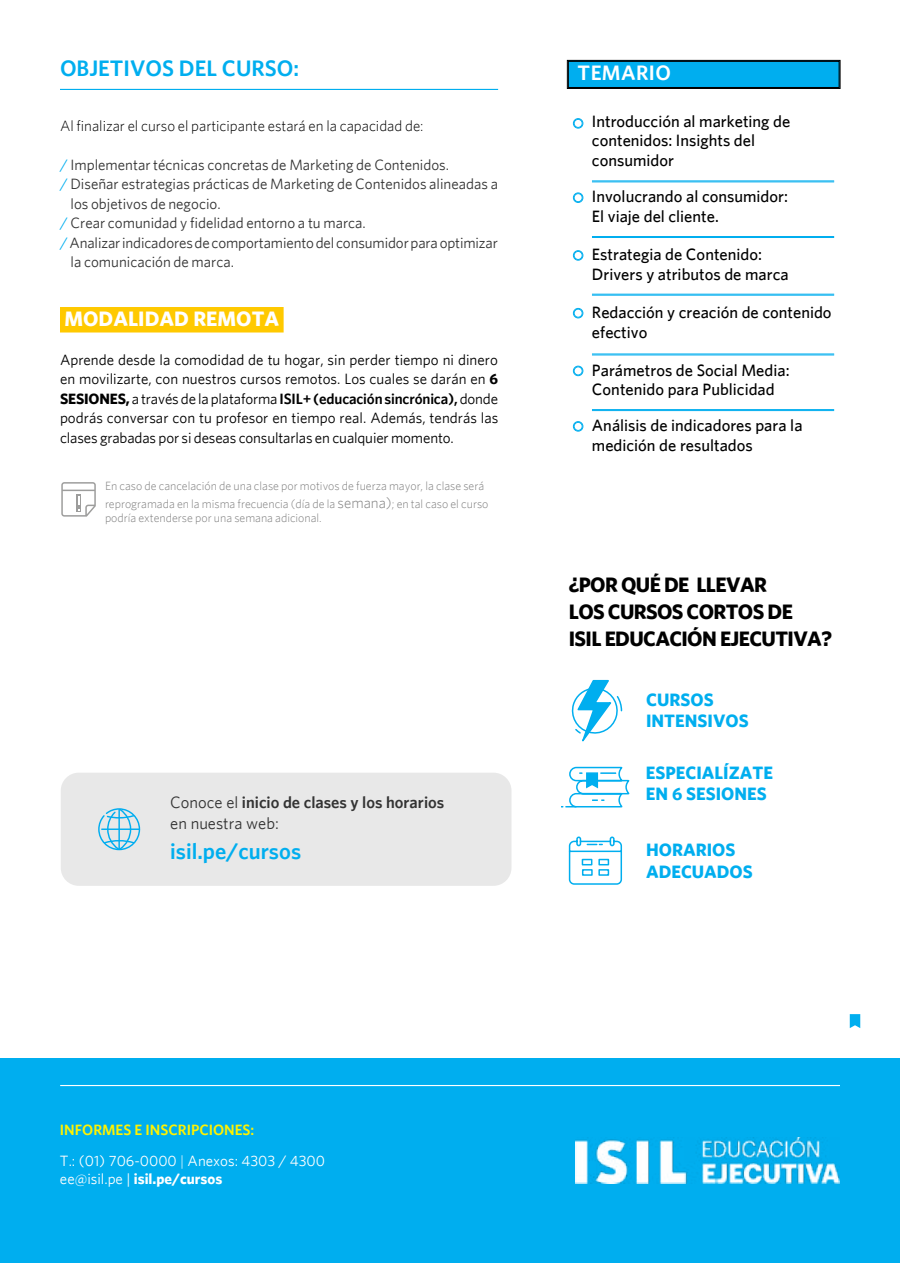
<style>
.page{position:relative;width:900px;height:1263px;background:#fff}
.page>*{position:absolute;margin:0;border:0;box-sizing:border-box;transform-origin:0 0}
.t1{font:600 22.5px "Whitney";color:#00aeef}
.t2{font:700 21px/27px "Whitney";letter-spacing:-.03em;color:#000}
.t3{font:700 21px "Whitney";color:#fff}
.t4{font:600 21px "Whitney";letter-spacing:.02em;color:#fff}
.t5{font:700 18px/21.6px "Whitney";color:#00aeef}
.t6{font:500 16.5px/19.8px "Whitney";color:#000}
.t7{font:600 16.5px/21px "Whitney";color:#333}
.t8{font:15px/19.5px "Whitney";letter-spacing:-.01em;color:#000;text-align:justify}
.t9{font:15px "Whitney";color:#333}
.t10{font:15px/31.2px "Whitney";color:#fff}
.t11{font:300 15px "Whitney";color:#000}
.t12{font:700 15px "Whitney";color:#fff}
.t13{font:300 12px/18px "Whitney";color:#808080}
.s1{color:#00aeef}
.s2{font-weight:700}
.s3{font-weight:600}
.s4{font-size:15px}
.s5{font-weight:400}
.s6{font-weight:600;color:#fff200}
.s7{font-weight:300}
</style>
<div class="page">
<hr style="left:60px;top:89px;width:438px;height:1px;background:#00aeef">
<div style="left:60px;top:307px;width:224px;height:25px;background:#ffc900"></div>
<svg style="left:61px;top:482px;width:35px;height:35px"></svg>
<div style="left:61px;top:773px;width:451px;height:113px;background:#e8e8e8;border-radius:18px"></div>
<svg style="left:98px;top:808px;width:42px;height:42px"></svg>
<div style="left:0;top:1059px;width:900px;height:204px;background:#00aeef"></div>
<svg style="left:850px;top:1014px;width:10px;height:14px"></svg>
<hr style="left:60px;top:1085px;width:780px;height:1px;background:#fff">
<img style="left:575px;top:1138px;width:264px;height:45px">
<svg style="left:568px;top:836px;width:55px;height:49px"></svg>
<svg style="left:561px;top:766px;width:69px;height:42px"></svg>
<hr style="left:592px;top:181px;width:242px;height:1px;background:#00aeef">
<hr style="left:592px;top:182px;width:242px;height:1px;background:#00aeef">
<hr style="left:592px;top:354px;width:242px;height:1px;background:#00aeef">
<hr style="left:592px;top:355px;width:242px;height:1px;background:#00aeef">
<hr style="left:592px;top:409px;width:242px;height:1px;background:#00aeef">
<hr style="left:592px;top:410px;width:242px;height:1px;background:#00aeef">
<hr style="left:592px;top:294px;width:242px;height:1px;background:#00aeef">
<hr style="left:592px;top:295px;width:242px;height:1px;background:#00aeef">
<hr style="left:592px;top:236px;width:242px;height:1px;background:#00aeef">
<hr style="left:592px;top:237px;width:242px;height:1px;background:#00aeef">
<svg style="left:567px;top:60px;width:274px;height:29px;background:#009fda"></svg>
<div style="left:568px;top:61px;width:271px;height:27px;border:1px solid #000"></div>
<div style="left:573px;top:118px;width:10px;height:10px;border:1px solid #00aeef;border-radius:50%"></div>
<div style="left:574px;top:119px;width:8px;height:8px;border:1px solid #00aeef;border-radius:50%"></div>
<div style="left:573px;top:193px;width:10px;height:10px;border:1px solid #00aeef;border-radius:50%"></div>
<div style="left:574px;top:194px;width:8px;height:8px;border:1px solid #00aeef;border-radius:50%"></div>
<div style="left:573px;top:250px;width:10px;height:10px;border:1px solid #00aeef;border-radius:50%"></div>
<div style="left:574px;top:251px;width:8px;height:9px;border:1px solid #00aeef;border-radius:50%"></div>
<div style="left:573px;top:308px;width:10px;height:10px;border:1px solid #00aeef;border-radius:50%"></div>
<div style="left:574px;top:309px;width:8px;height:8px;border:1px solid #00aeef;border-radius:50%"></div>
<div style="left:573px;top:366px;width:10px;height:10px;border:1px solid #00aeef;border-radius:50%"></div>
<div style="left:574px;top:367px;width:8px;height:8px;border:1px solid #00aeef;border-radius:50%"></div>
<div style="left:573px;top:421px;width:10px;height:10px;border:1px solid #00aeef;border-radius:50%"></div>
<div style="left:574px;top:422px;width:8px;height:8px;border:1px solid #00aeef;border-radius:50%"></div>
<svg style="left:571px;top:679px;width:52px;height:63px"></svg>
<h1 class="t1" style="left:60px;top:55px;width:241px">OBJETIVOS DEL CURSO:</h1>
<p class="t11" style="left:60px;top:117px;width:365px">Al finalizar el curso el participante estará en la capacidad de:</p>
<p class="t9" style="left:60px;top:156px;width:391px"><span class="s1">/</span> Implementar técnicas concretas de Marketing de Contenidos.</p>
<p class="t9" style="left:60px;top:175px;width:440px"><span class="s1">/</span> Diseñar estrategias prácticas de Marketing de Contenidos alineadas a</p>
<p class="t9" style="left:70px;top:195px;width:152px">los objetivos de negocio.</p>
<p class="t9" style="left:60px;top:214px;width:307px"><span class="s1">/</span> Crear comunidad y fidelidad entorno a tu marca.</p>
<p class="t9" style="left:60px;top:234px;width:439px"><span class="s1">/</span> Analizar indicadores de comportamiento del consumidor para optimizar</p>
<p class="t9" style="left:70px;top:253px;width:165px">la comunicación de marca.</p>
<h2 class="t3" style="left:64px;top:306px;width:216px">MODALIDAD REMOTA</h2>
<p class="t8" style="left:60px;top:349px;width:440px">Aprende desde la comodidad de tu hogar, sin perder tiempo ni dinero en movilizarte, con nuestros cursos remotos. Los cuales se darán en <span class="s2">6<br>SESIONES,</span> a través de la plataforma <span class="s3">ISIL+ (educación sincrónica),</span> donde podrás conversar con tu profesor en tiempo real. Además, tendrás las clases grabadas por si deseas consultarlas en cualquier momento.</p>
<p class="t13" style="left:105px;top:476px;width:385px">En caso de cancelación de una clase por motivos de fuerza mayor, la clase será reprogramada en la misma frecuencia (día de la <span class="s4">semana)</span>; en tal caso el curso</p>
<p class="t13" style="left:105px;top:509px;width:218px">podría extenderse por una semana adicional.</p>
<p class="t7" style="left:170px;top:792px;width:276px"><span class="s5">Conoce el</span> inicio de clases y los horarios <span class="s5">en nuestra web:</span></p>
<h1 class="t1" style="left:170px;top:838px;width:132px">isil.pe/cursos</h1>
<h2 class="t4" style="left:578px;top:60px;width:95px">TEMARIO</h2>
<p class="t6" style="left:592px;top:111px;width:200px">Introducción al marketing de contenidos: Insights del consumidor</p>
<p class="t6" style="left:592px;top:186px;width:197px">Involucrando al consumidor:<br>El viaje del cliente.</p>
<p class="t6" style="left:592px;top:244px;width:198px">Estrategia de Contenido:<br>Drivers y atributos de marca</p>
<p class="t6" style="left:592px;top:302px;width:241px">Redacción y creación de contenido efectivo</p>
<p class="t6" style="left:592px;top:359px;width:199px">Parámetros de Social Media:<br>Contenido para Publicidad</p>
<p class="t6" style="left:592px;top:415px;width:212px">Análisis de indicadores para la medición de resultados</p>
<h2 class="t2" style="left:569px;top:570px;width:265px">¿POR QUÉ DE LLEVAR<br>LOS CURSOS CORTOS DE<br>ISIL EDUCACIÓN EJECUTIVA?</h2>
<p class="t5" style="left:646px;top:688px;width:104px">CURSOS<br>INTENSIVOS</p>
<p class="t5" style="left:646px;top:761px;width:129px">ESPECIALÍZATE<br>EN 6 SESIONES</p>
<p class="t5" style="left:646px;top:839px;width:108px">HORARIOS<br>ADECUADOS</p>
<p class="t10" style="left:60px;top:1113px;width:267px"><span class="s6">INFORMES E INSCRIPCIONES:<br></span>T.: (01) 706-0000 <span class="s7">|</span> Anexos: 4303 / 4300</p>
<p class="t12" style="left:60px;top:1169px;width:164px"><span class="s5">ee@isil.pe |</span> isil.pe/cursos</p>
</div>
